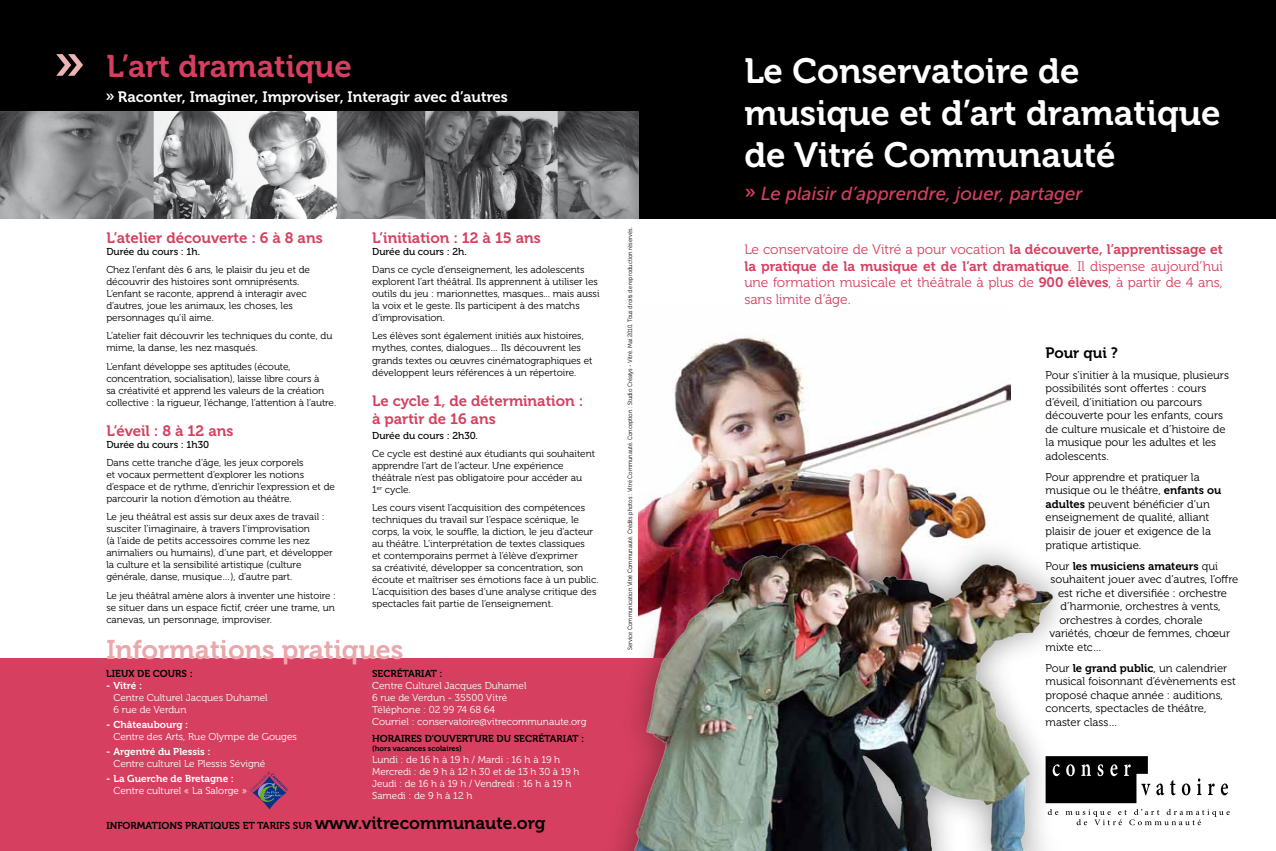
<style>
.page{position:relative;width:1276px;height:851px;background:#fff}
.page>*{position:absolute;margin:0;border:0;box-sizing:border-box;transform-origin:0 0}
.t1{font:52.62px "Museo 700";color:#edb3b5}
.t2{font:35px/42px "Museo 700";color:#fff}
.t3{font:31.25px "Museo 700";color:#d63f5f}
.t4{font:26.88px "Museo 700";color:#eba7ab}
.t5{font:italic 18.75px "Museo Sans 500";color:#d63f5f}
.t6{font:15px/18px "Museo 700";letter-spacing:-.005em;color:#d63f5f}
.t7{font:15px "Museo 700";color:#fff}
.t8{font:15px "Museo 700";color:#000}
.t9{font:13.75px/16.5px "Museo 300";color:#d63f5f}
.t10{font:13.75px "Museo 700";color:#d63f5f}
.t11{font:11.25px/13.5px "Museo 300";color:#000}
.t12{font:11.25px "Museo 700";color:#000}
.t13{font:10px/12px "Museo 300";color:#000}
.t14{font:10px/12px "Museo 300";color:#fff}
.t15{font:10px "Museo 700";color:#000}
.t16{font:10px "Museo 500";color:#000}
.t17{font:10px "Museo 700";color:#fff}
.t18{font:7.5px "Museo 700";color:#000}
.t19{font:6.25px "Museo 300";color:#000;scale:.9 1}
.s1{font-size:17.5px}
.s2{font-family:"Museo 700";font-style:normal}
.s3{font-family:"Museo 700"}
.s4{font-family:"Museo 300"}
</style>
<div class="page">
<img style="left:638px;top:336px;width:372px;height:177px">
<div style="left:0;top:0;width:640px;height:135px;background:#000"></div>
<div style="left:638px;top:0;width:638px;height:218px;background:#000"></div>
<div style="left:0;top:658px;width:716px;height:192px;background:#d63f5f"></div>
<svg style="left:1084px;top:756px;width:145px;height:69px"></svg>
<img style="left:0;top:112px;width:638px;height:106px">
<div style="left:591px;top:513px;width:493px;height:337px;background:#000;opacity:.4"></div>
<img style="left:614px;top:522px;width:470px;height:328px">
<svg style="left:253px;top:776px;width:33px;height:33px"></svg>
<svg style="left:250px;top:771px;width:38px;height:30px"></svg>
<h1 class="t1" style="left:53px;top:32px;width:34px">»</h1>
<h3 class="t3" style="left:106px;top:48px;width:247px">L’art dramatique</h3>
<h3 class="t7" style="left:105px;top:88px;width:404px">» Raconter, Imaginer, Improviser, Interagir avec d’autres</h3>
<h3 class="t6" style="left:106px;top:229px;width:218px">L’atelier découverte : 6 à 8 ans</h3>
<p class="t16" style="left:106px;top:246px;width:95px">Durée du cours : 1h.</p>
<p class="t13" style="left:106px;top:264px;width:205px">Chez l’enfant dès 6 ans, le plaisir du jeu et de découvrir des histoires sont omniprésents.<br>L’enfant se raconte, apprend à interagir avec d’autres, joue les animaux, les choses, les personnages qu’il aime.</p>
<p class="t13" style="left:106px;top:330px;width:228px">L’atelier fait découvrir les techniques du conte, du mime, la danse, les nez masqués.</p>
<p class="t13" style="left:106px;top:360px;width:231px">L’enfant développe ses aptitudes (écoute, concentration, socialisation), laisse libre cours à<br>sa créativité et apprend les valeurs de la création collective : la rigueur, l’échange, l’attention à l’autre.</p>
<h3 class="t6" style="left:106px;top:422px;width:129px">L’éveil : 8 à 12 ans</h3>
<p class="t16" style="left:106px;top:439px;width:104px">Durée du cours : 1h30</p>
<p class="t13" style="left:106px;top:457px;width:230px">Dans cette tranche d’âge, les jeux corporels<br>et vocaux permettent d’explorer les notions d’espace et de rythme, d’enrichir l’expression et de parcourir la notion d’émotion au théâtre.</p>
<p class="t13" style="left:106px;top:511px;width:228px">Le jeu théâtral est assis sur deux axes de travail : susciter l’imaginaire, à travers l’improvisation<br>(à l’aide de petits accessoires comme les nez animaliers ou humains), d’une part, et développer la culture et la sensibilité artistique (culture générale, danse, musique…), d’autre part.</p>
<p class="t13" style="left:106px;top:589px;width:231px;text-align:justify">Le jeu théâtral amène alors à inventer une histoire : se situer dans un espace fictif, créer une trame, un canevas, un personnage, improviser.</p>
<h3 class="t6" style="left:372px;top:229px;width:170px">L’initiation : 12 à 15 ans</h3>
<p class="t16" style="left:372px;top:246px;width:96px">Durée du cours : 2h.</p>
<p class="t13" style="left:372px;top:264px;width:229px">Dans ce cycle d’enseignement, les adolescents explorent l’art théâtral. Ils apprennent à utiliser les outils du jeu : marionnettes, masques... mais aussi la voix et le geste. Ils participent à des matchs d’improvisation.</p>
<p class="t13" style="left:372px;top:330px;width:222px">Les élèves sont également initiés aux histoires, mythes, contes, dialogues… Ils découvrent les grands textes ou œuvres cinématographiques et développent leurs références à un répertoire.</p>
<h3 class="t6" style="left:372px;top:391px;width:213px">Le cycle 1, de détermination : à partir de 16 ans</h3>
<p class="t16" style="left:372px;top:429px;width:107px">Durée du cours : 2h30.</p>
<p class="t13" style="left:372px;top:447px;width:224px">Ce cycle est destiné aux étudiants qui souhaitent apprendre l’art de l’acteur. Une expérience théâtrale n’est pas obligatoire pour accéder au<br>1<sup>er</sup> cycle.</p>
<p class="t13" style="left:372px;top:502px;width:228px">Les cours visent l’acquisition des compétences techniques du travail sur l’espace scénique, le corps, la voix, le souffle, la diction, le jeu d’acteur au théâtre. L’interprétation de textes classiques<br>et contemporains permet à l’élève d’exprimer<br>sa créativité, développer sa concentration, son écoute et maîtriser ses émotions face à un public.<br>L’acquisition des bases d’une analyse critique des spectacles fait partie de l’enseignement.</p>
<h3 class="t4" style="left:106px;top:634px;width:299px">Informations pratiques</h3>
<p class="t15" style="left:106px;top:668px;width:88px">Lieux de cours :</p>
<p class="t17" style="left:106px;top:680px;width:37px">- Vitré :</p>
<p class="t14" style="left:113px;top:692px;width:156px">Centre Culturel Jacques Duhamel<br>6 rue de Verdun</p>
<p class="t17" style="left:106px;top:719px;width:83px">- Châteaubourg :</p>
<p class="t14" style="left:113px;top:731px;width:185px">Centre des Arts, Rue Olympe de Gouges</p>
<p class="t17" style="left:106px;top:746px;width:106px">- Argentré du Plessis :</p>
<p class="t14" style="left:113px;top:758px;width:153px">Centre culturel Le Plessis Sévigné</p>
<p class="t17" style="left:106px;top:773px;width:129px">- La Guerche de Bretagne :</p>
<p class="t14" style="left:113px;top:785px;width:135px">Centre culturel « La Salorge »</p>
<p class="t15" style="left:372px;top:668px;width:72px">Secrétariat :</p>
<p class="t14" style="left:372px;top:680px;width:216px">Centre Culturel Jacques Duhamel<br>6 rue de Verdun - 35500 Vitré<br>Téléphone : 02 99 74 68 64<br>Courriel : conservatoire@vitrecommunaute.org</p>
<p class="t15" style="left:372px;top:733px;width:167px">Horaires d’ouverture DU SECRÉTARIAT</p>
<p class="t15" style="left:581px;top:733px;width:5px">:</p>
<p class="t18" style="left:372px;top:744px;width:91px">(hors vacances scolaires)</p>
<p class="t14" style="left:372px;top:754px;width:209px">Lundi : de 16 h à 19 h / Mardi : 16 h à 19 h<br>Mercredi : de 9 h à 12 h 30 et de 13 h 30 à 19 h<br>Jeudi : de 16 h à 19 h / Vendredi : 16 h à 19 h<br>Samedi : de 9 h à 12 h</p>
<p class="t15" style="left:106px;top:819px;width:440px">informations pratiques et tarifs sur <span class="s1">www.vitrecommunaute.org</span></p>
<p class="t19" style="left:626px;top:650px;width:471px;rotate:-90deg">Service Communication Vitré Communauté. Crédits photos : Vitré Communauté. Conception : Studio Créatys - Vitré. Mai 2010. Tous droits de reproduction réservés.</p>
<h2 class="t2" style="left:744px;top:50px;width:478px">Le Conservatoire de musique et d’art dramatique de Vitré Communauté</h2>
<h3 class="t5" style="left:744px;top:183px;width:340px"><span class="s2">»</span> Le plaisir d’apprendre, jouer, partager</h3>
<h3 class="t9" style="left:744px;top:241px;width:480px">Le conservatoire de Vitré a pour vocation <span class="s3">la découverte, l’apprentissage et</span></h3>
<h3 class="t10" style="left:744px;top:258px;width:480px">la pratique de la musique et de l’art dramatique<span class="s4">. Il dispense aujourd’hui</span></h3>
<h3 class="t9" style="left:744px;top:274px;width:480px">une formation musicale et théâtrale à plus de <span class="s3">900 élèves</span>, à partir de 4 ans, sans limite d’âge.</h3>
<h3 class="t8" style="left:1045px;top:344px;width:74px">Pour qui ?</h3>
<p class="t11" style="left:1045px;top:368px;width:185px">Pour s’initier à la musique, plusieurs possibilités sont offertes : cours d’éveil, d’initiation ou parcours découverte pour les enfants, cours de culture musicale et d’histoire de la musique pour les adultes et les adolescents.</p>
<p class="t11" style="left:1045px;top:470px;width:177px">Pour apprendre et pratiquer la musique ou le théâtre, <span class="s3">enfants ou adultes</span> peuvent bénéficier d’un enseignement de qualité, alliant plaisir de jouer et exigence de la pratique artistique.</p>
<p class="t12" style="left:1045px;top:559px;width:174px"><span class="s4">Pour</span> les musiciens amateurs <span class="s4">qui</span></p>
<p class="t11" style="left:1050px;top:572px;width:189px">souhaitent jouer avec d’autres, l’offre</p>
<p class="t11" style="left:1058px;top:586px;width:170px">est riche et diversifiée : orchestre</p>
<p class="t11" style="left:1060px;top:599px;width:162px">d’harmonie, orchestres à vents,</p>
<p class="t11" style="left:1059px;top:613px;width:145px">orchestres à cordes, chorale</p>
<p class="t11" style="left:1049px;top:626px;width:182px">variétés, chœur de femmes, chœur</p>
<p class="t11" style="left:1045px;top:640px;width:58px">mixte etc…</p>
<p class="t11" style="left:1045px;top:661px;width:192px">Pour <span class="s3">le grand public</span>, un calendrier musical foisonnant d’évènements est proposé chaque année : auditions, concerts, spectacles de théâtre, master class…</p>
</div>
